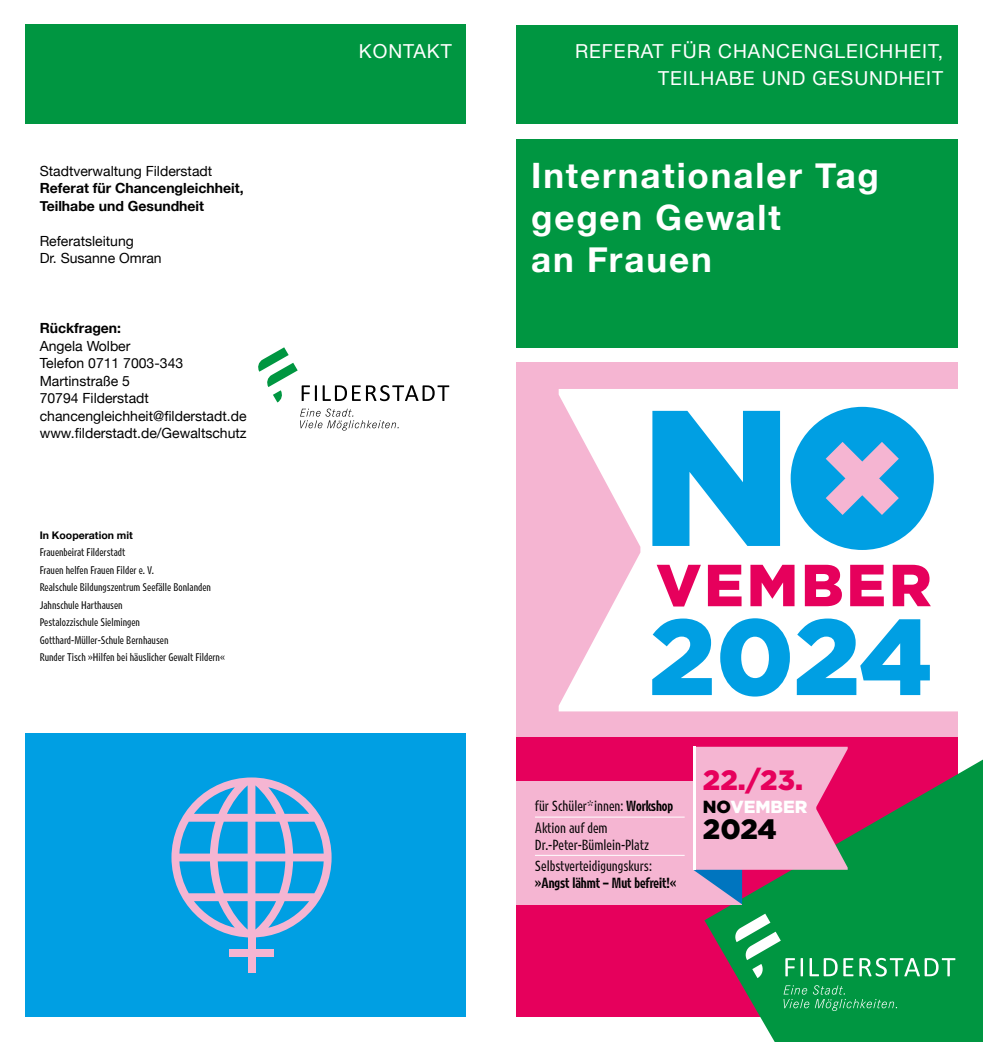
<style>
.page{position:relative;width:983px;height:1042px;background:#fff}
.page>*{position:absolute;margin:0;border:0;box-sizing:border-box;transform-origin:0 0}
.t1{font:900 107.45px "Gotham";color:#009fe3}
.t2{font:900 59.15px "Gotham";letter-spacing:.05em;color:#e6005c}
.t3{font:700 35px/42px "Helvetica Neue";letter-spacing:.055em;color:#fff}
.t4{font:900 28px "Gotham";color:#e6005c}
.t5{font:900 28px "Gotham";color:#000}
.t6{font:19.25px/27.1px "Helvetica Neue";letter-spacing:.05em;color:#fff;text-align:right}
.t7{font:900 17.5px "Gotham";color:#fff}
.t8{font:14px/17.5px "Helvetica Neue";color:#000}
.t9{font:14px/21.5px "Retina MP Condensed";color:#000}
.t10{font:700 14px/17.5px "Helvetica Neue";color:#000}
.t11{font:700 14px "Retina MP Condensed";color:#000}
.t12{font:10.5px/17.5px "Retina MP Condensed";color:#000}
.t13{font:700 10.5px "Helvetica Neue";color:#000}
.s1{font-weight:700}
.s2{color:#000}
</style>
<div class="page">
<div style="left:505px;top:362px;width:477px;height:680px;background:#f5b5d2"></div>
<div style="left:516px;top:737px;width:441px;height:280px;background:#e6005c"></div>
<div style="left:12px;top:733px;width:479px;height:284px;background:#009fe3"></div>
<div style="left:516px;top:139px;width:441px;height:208px;background:#009641"></div>
<div style="left:516px;top:25px;width:441px;height:99px;background:#009641"></div>
<div style="left:957px;top:0;width:25px;height:1042px;background:#fff"></div>
<div style="left:25px;top:25px;width:441px;height:99px;background:#009641"></div>
<svg style="left:366px;top:385px;width:83px;height:16px"></svg>
<svg style="left:300px;top:408px;width:98px;height:22px"></svg>
<svg style="left:258px;top:347px;width:102px;height:55px"></svg>
<div style="left:0;top:0;width:25px;height:1042px;background:#fff"></div>
<div style="left:0;top:1017px;width:982px;height:25px;background:#fff"></div>
<svg style="left:704px;top:759px;width:278px;height:283px;fill:#009641"></svg>
<svg style="left:800px;top:958px;width:2px;height:18px"></svg>
<svg style="left:809px;top:958px;width:28px;height:18px"></svg>
<svg style="left:843px;top:958px;width:10px;height:18px"></svg>
<svg style="left:859px;top:958px;width:96px;height:18px;background:#4db57a"></svg>
<svg style="left:783px;top:985px;width:113px;height:26px;background:#1ba155"></svg>
<svg style="left:733px;top:913px;width:61px;height:65px;background:#3cad6d"></svg>
<svg style="left:171px;top:777px;width:160px;height:160px"></svg>
<div style="left:248px;top:932px;width:7px;height:41px;background:#f5b5d2"></div>
<div style="left:229px;top:949px;width:44px;height:7px;background:#f5b5d2"></div>
<svg style="left:558px;top:389px;width:399px;height:322px;background:#fdf4f8"></svg>
<div style="left:790px;top:407px;width:143px;height:143px;background:#009fe3;border-radius:50%"></div>
<svg style="left:652px;top:411px;width:127px;height:135px;background:#3eb6e9"></svg>
<svg style="left:825px;top:442px;width:73px;height:73px"></svg>
<div style="left:509px;top:781px;width:233px;height:123px;background:#f5b5d2"></div>
<svg style="left:693px;top:747px;width:154px;height:157px"></svg>
<hr style="left:693px;top:747px;width:2px;height:123px;background:#fff">
<hr style="left:535px;top:816px;width:149px;height:1px;background:#fff">
<hr style="left:535px;top:855px;width:149px;height:1px;background:#fff">
<div style="left:466px;top:0;width:50px;height:1042px;background:#fff"></div>
<h3 class="t8" style="left:40px;top:163px;width:174px">Stadtverwaltung Filderstadt</h3>
<h3 class="t10" style="left:40px;top:180px;width:205px">Referat für Chancengleichheit,<br>Teilhabe und Gesundheit</h3>
<h3 class="t8" style="left:40px;top:233px;width:123px">Referatsleitung<br>Dr. Susanne Omran</h3>
<h3 class="t10" style="left:40px;top:320px;width:83px">Rückfragen:</h3>
<h3 class="t8" style="left:40px;top:338px;width:208px">Angela Wolber<br>Telefon 0711 7003-343<br>Martinstraße 5<br>70794 Filderstadt chancengleichheit@filderstadt.de www.filderstadt.de/Gewaltschutz</h3>
<p class="t13" style="left:40px;top:527px;width:95px">In Kooperation mit</p>
<p class="t12" style="left:40px;top:543px;width:187px">Frauenbeirat Filderstadt<br>Frauen helfen Frauen Filder e. V.<br>Realschule Bildungszentrum Seefälle Bonlanden Jahnschule Harthausen<br>Pestalozzischule Sielmingen Gotthard-Müller-Schule Bernhausen<br>Runder Tisch »Hilfen bei häuslicher Gewalt Fildern«</p>
<h3 class="t6" style="left:359px;top:39px;width:94px">KONTAKT</h3>
<h3 class="t6" style="left:575px;top:39px;width:369px">REFERAT FÜR CHANCENGLEICHHEIT,<br>TEILHABE UND GESUNDHEIT</h3>
<h3 class="t3" style="left:531px;top:155px;width:349px">Internationaler Tag gegen Gewalt<br>an Frauen</h3>
<h2 class="t2" style="left:656px;top:544px;width:277px">VEMBER</h2>
<h1 class="t1" style="left:648px;top:583px;width:285px">2024</h1>
<h3 class="t9" style="left:535px;top:794px;width:140px">für Schüler*innen: <span class="s1">Workshop<br></span>Aktion auf dem</h3>
<h3 class="t9" style="left:535px;top:833px;width:118px">Dr.-Peter-Bümlein-Platz<br>Selbstverteidigungskurs:</h3>
<h3 class="t11" style="left:535px;top:872px;width:143px">»Angst lähmt – Mut befreit!«</h3>
<h3 class="t4" style="left:702px;top:761px;width:102px">22./23.</h3>
<h3 class="t7" style="left:702px;top:795px;width:106px"><span class="s2">NO</span>VEMBER</h3>
<h3 class="t5" style="left:702px;top:810px;width:75px">2024</h3>
</div>
